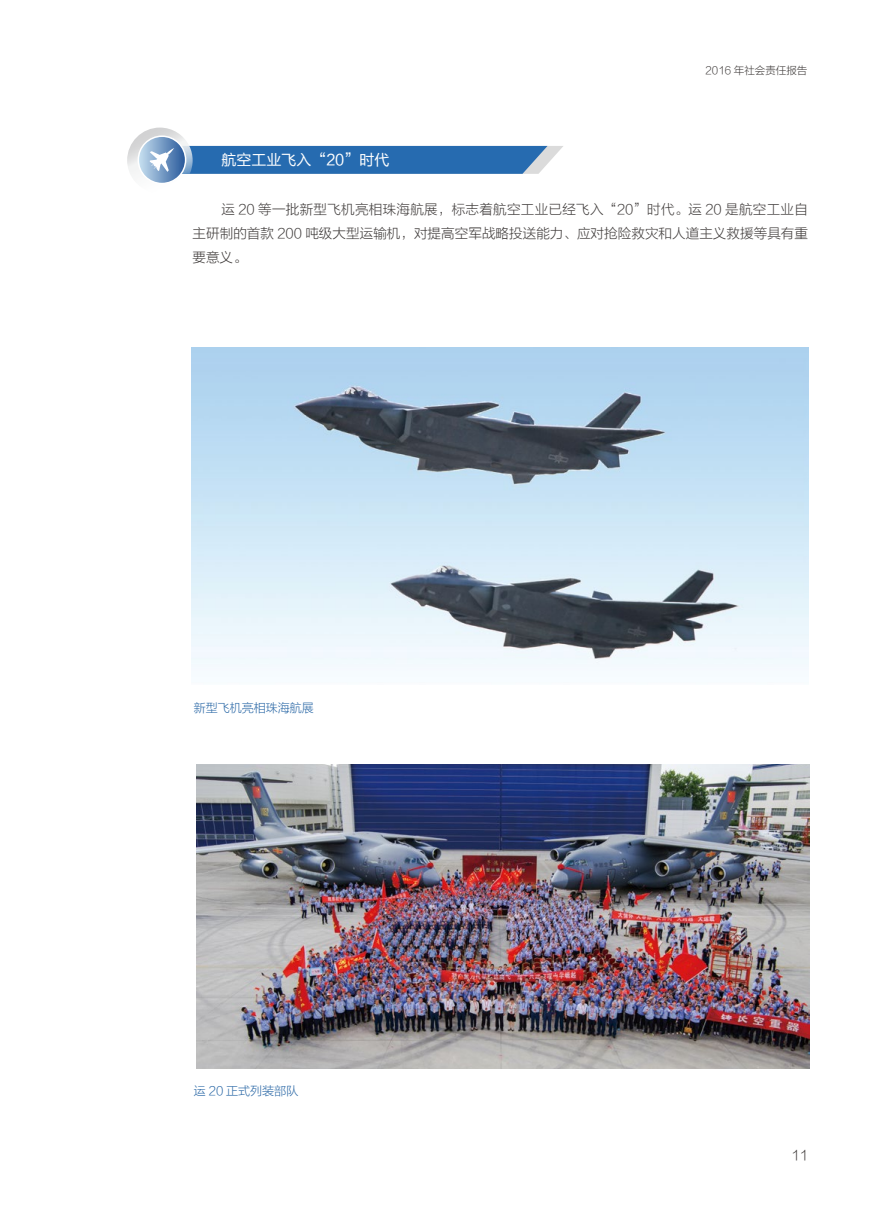
<style>
.page{position:relative;width:893px;height:1212px;background:#fff}
.page>*{position:absolute;margin:0;border:0;box-sizing:border-box;transform-origin:0 0}
.t1{font:15px "FZLTHJW GB1 0";color:#fff}
.t2{font:13.5px/24px "FZLTXHK GBK1 0";letter-spacing:.005em;color:#3e3a39;text-align:justify}
.t3{font:12px "FZLTXHK GBK1 0";color:#2866a5}
.t4{font:10.5px "FZLTXHK GBK1 0";color:#3e3a39}
</style>
<div class="page">
<img style="left:127px;top:128px;width:53px;height:46px">
<svg style="left:138px;top:135px;width:425px;height:48px"></svg>
<img style="left:196px;top:764px;width:613px;height:305px">
<img style="left:192px;top:348px;width:617px;height:319px">
<p class="t4" style="left:706px;top:64px;width:103px">2016 年社会责任报告</p>
<p class="t1" style="left:221px;top:152px;width:170px">航空工业飞入“20”时代</p>
<p class="t2" style="left:193px;top:198px;width:617px;text-indent:29px">运 20 等一批新型飞机亮相珠海航展，标志着航空工业已经飞入“20”时代。运 20 是航空工业自主研制的首款 200 吨级大型运输机，对提高空军战略投送能力、应对抢险救灾和人道主义救援等具有重要意义。</p>
<p class="t3" style="left:194px;top:702px;width:121px">新型飞机亮相珠海航展</p>
<p class="t3" style="left:194px;top:1085px;width:106px">运 20 正式列装部队</p>
<p class="t2" style="left:791px;top:1143px;width:18px">11</p>
</div>
